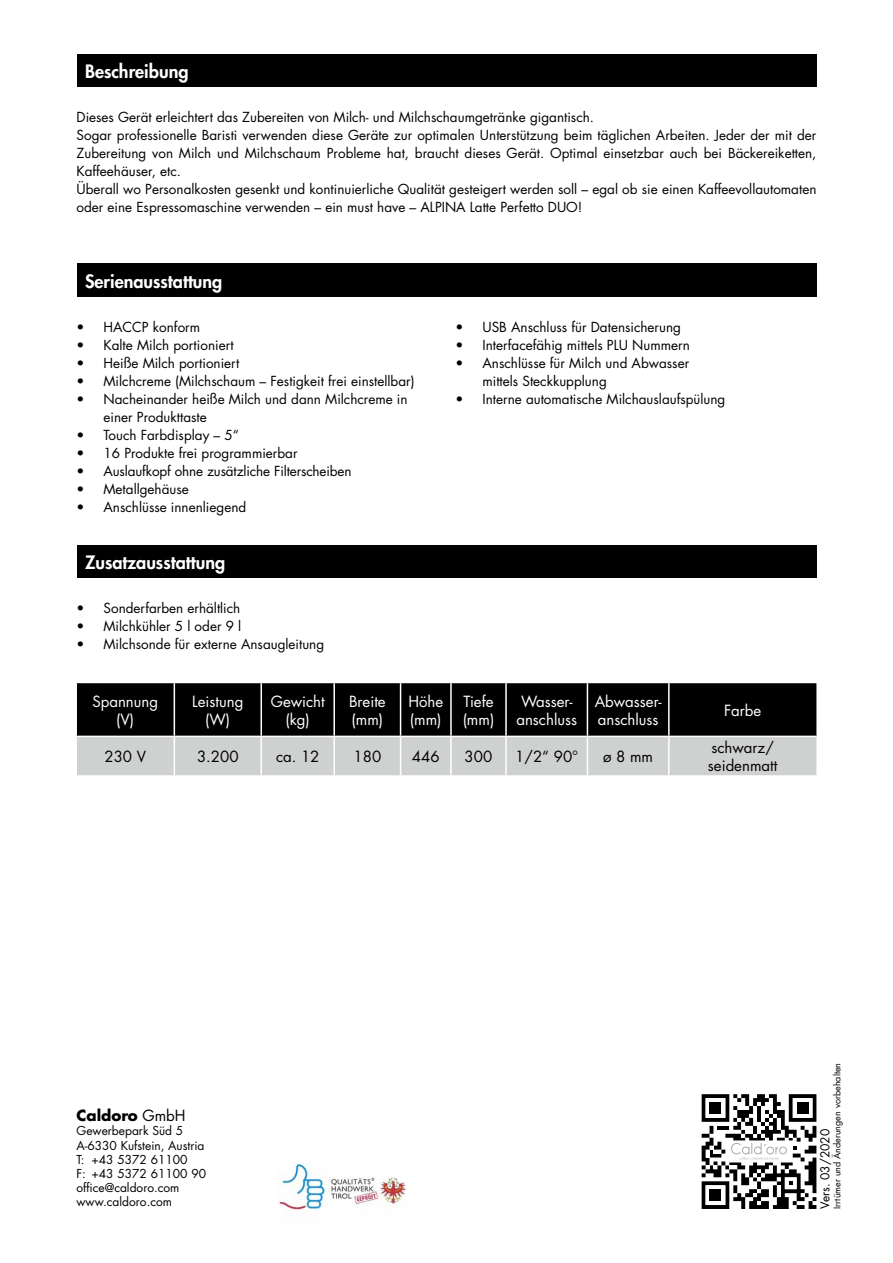
<style>
.page{position:relative;width:893px;height:1263px;background:#fff}
.page>*{position:absolute;margin:0;border:0;box-sizing:border-box;transform-origin:0 0}
.t1{font:800 18px "Futura Std";color:#fff}
.t2{font:15px/18px "Futura Std";color:#fff;text-align:center}
.t3{font:15px/18px "Futura Std";color:#000}
.t4{font:700 15px "Futura Std";color:#000}
.t5{font:13.5px/18px "Futura Std";color:#000}
.t6{font:12px/14.2px "Futura Std";color:#000}
.t7{font:9px "Futura Std";color:#000}
.s1{font-weight:400}
</style>
<div class="page">
<div style="left:77px;top:54px;width:739px;height:33px;background:#000"></div>
<div style="left:77px;top:264px;width:739px;height:33px;background:#000"></div>
<div style="left:77px;top:545px;width:739px;height:33px;background:#000"></div>
<svg style="left:77px;top:683px;width:739px;height:92px;background:#585959"></svg>
<hr style="left:174px;top:683px;width:1px;height:53px;background:#fff">
<hr style="left:260px;top:683px;width:2px;height:53px;background:#fff">
<hr style="left:333px;top:683px;width:2px;height:53px;background:#fff">
<hr style="left:400px;top:683px;width:1px;height:53px;background:#fff">
<hr style="left:450px;top:683px;width:2px;height:53px;background:#fff">
<hr style="left:505px;top:683px;width:2px;height:53px;background:#fff">
<hr style="left:587px;top:683px;width:1px;height:53px;background:#fff">
<hr style="left:668px;top:683px;width:2px;height:53px;background:#fff">
<hr style="left:75px;top:736px;width:99px;height:1px;background:#fff">
<hr style="left:174px;top:736px;width:87px;height:1px;background:#fff">
<hr style="left:174px;top:737px;width:1px;height:38px;background:#fff">
<hr style="left:261px;top:736px;width:73px;height:1px;background:#fff">
<hr style="left:260px;top:737px;width:2px;height:38px;background:#fff">
<hr style="left:334px;top:736px;width:67px;height:1px;background:#fff">
<hr style="left:333px;top:737px;width:2px;height:38px;background:#fff">
<hr style="left:401px;top:736px;width:50px;height:1px;background:#fff">
<hr style="left:400px;top:737px;width:1px;height:38px;background:#fff">
<hr style="left:451px;top:736px;width:55px;height:1px;background:#fff">
<hr style="left:450px;top:737px;width:2px;height:38px;background:#fff">
<hr style="left:506px;top:736px;width:81px;height:1px;background:#fff">
<hr style="left:505px;top:737px;width:2px;height:38px;background:#fff">
<hr style="left:587px;top:736px;width:82px;height:1px;background:#fff">
<hr style="left:587px;top:737px;width:1px;height:38px;background:#fff">
<hr style="left:669px;top:736px;width:147px;height:1px;background:#fff">
<hr style="left:668px;top:737px;width:2px;height:38px;background:#fff">
<svg style="left:702px;top:1094px;width:114px;height:115px"></svg>
<img style="left:279px;top:1164px;width:127px;height:48px">
<h1 class="t1" style="left:85px;top:60px;width:105px">Beschreibung</h1>
<p class="t5" style="left:77px;top:108px;width:741px">Dieses Gerät erleichtert das Zubereiten von Milch- und Milchschaumgetränke gigantisch.<br>Sogar professionelle Baristi verwenden diese Geräte zur optimalen Unterstützung beim täglichen Arbeiten. Jeder der mit der Zubereitung von Milch und Milchschaum Probleme hat, braucht dieses Gerät. Optimal einsetzbar auch bei Bäckereiketten, Kaffeehäuser, etc.<br>Überall wo Personalkosten gesenkt und kontinuierliche Qualität gesteigert werden soll – egal ob sie einen Kaffeevollautomaten oder eine Espressomaschine verwenden – ein must have – ALPINA Latte Perfetto DUO!</p>
<h1 class="t1" style="left:85px;top:270px;width:139px">Serienausstattung</h1>
<p class="t5" style="left:77px;top:319px;width:125px">• HACCP konform</p>
<p class="t5" style="left:77px;top:337px;width:159px">• Kalte Milch portioniert</p>
<p class="t5" style="left:77px;top:355px;width:164px">• Heiße Milch portioniert</p>
<p class="t5" style="left:77px;top:373px;width:340px">• Milchcreme (Milchschaum – Festigkeit frei einstellbar)</p>
<p class="t5" style="left:104px;top:391px;width:306px;text-indent:-27px">• Nacheinander heiße Milch und dann Milchcreme in einer Produkttaste</p>
<p class="t5" style="left:77px;top:427px;width:164px">• Touch Farbdisplay – 5“</p>
<p class="t5" style="left:77px;top:445px;width:223px">• 16 Produkte frei programmierbar</p>
<p class="t5" style="left:77px;top:463px;width:277px">• Auslaufkopf ohne zusätzliche Filterscheiben</p>
<p class="t5" style="left:77px;top:481px;width:114px">• Metallgehäuse</p>
<p class="t5" style="left:77px;top:499px;width:171px">• Anschlüsse innenliegend</p>
<h1 class="t1" style="left:85px;top:550px;width:142px">Zusatzausstattung</h1>
<p class="t5" style="left:77px;top:599px;width:165px">• Sonderfarben erhältlich</p>
<p class="t5" style="left:77px;top:617px;width:166px">• Milchkühler 5 l oder 9 l</p>
<p class="t5" style="left:77px;top:635px;width:249px">• Milchsonde für externe Ansaugleitung</p>
<p class="t5" style="left:455px;top:319px;width:227px">• USB Anschluss für Datensicherung</p>
<p class="t5" style="left:455px;top:337px;width:236px">• Interfacefähig mittels PLU Nummern</p>
<p class="t5" style="left:482px;top:355px;width:208px;text-indent:-27px">• Anschlüsse für Milch und Abwasser mittels Steckkupplung</p>
<p class="t5" style="left:455px;top:391px;width:271px">• Interne automatische Milchauslaufspülung</p>
<p class="t2" style="left:92px;top:693px;width:67px">Spannung (V)</p>
<p class="t2" style="left:192px;top:693px;width:53px">Leistung (W)</p>
<p class="t2" style="left:271px;top:693px;width:56px">Gewicht (kg)</p>
<p class="t2" style="left:349px;top:693px;width:38px;text-align:left">Breite (mm)</p>
<p class="t2" style="left:408px;top:693px;width:36px;text-align:left">Höhe (mm)</p>
<p class="t2" style="left:463px;top:693px;width:33px;text-align:left">Tiefe (mm)</p>
<p class="t2" style="left:516px;top:693px;width:62px">Wasser&shy;anschluss</p>
<p class="t2" style="left:595px;top:693px;width:68px;text-align:left">Abwasser&shy;anschluss</p>
<p class="t2" style="left:724px;top:702px;width:39px">Farbe</p>
<p class="t3" style="left:104px;top:748px;width:43px">230 V</p>
<p class="t3" style="left:197px;top:748px;width:43px">3.200</p>
<p class="t3" style="left:276px;top:748px;width:45px">ca. 12</p>
<p class="t3" style="left:354px;top:748px;width:29px">180</p>
<p class="t3" style="left:412px;top:748px;width:29px">446</p>
<p class="t3" style="left:465px;top:748px;width:29px">300</p>
<p class="t3" style="left:515px;top:748px;width:64px">1/2“ 90°</p>
<p class="t3" style="left:603px;top:748px;width:51px">ø 8 mm</p>
<p class="t3" style="left:708px;top:739px;width:71px">schwarz/ seidenmatt</p>
<p class="t7" style="left:831px;top:1209px;width:148px;rotate:-90deg">Irrtümer und Änderungen vorbehalten</p>
<p class="t4" style="left:77px;top:1105px;width:111px">Caldoro <span class="s1">GmbH</span></p>
<p class="t6" style="left:77px;top:1124px;width:131px">Gewerbepark Süd 5<br>A-6330 Kufstein, Austria<br>T: +43 5372 61100<br>F: +43 5372 61100 90 office@caldoro.com www.caldoro.com</p>
<p class="t6" style="left:818px;top:1209px;width:82px;rotate:-90deg">Vers. 03/2020</p>
</div>
